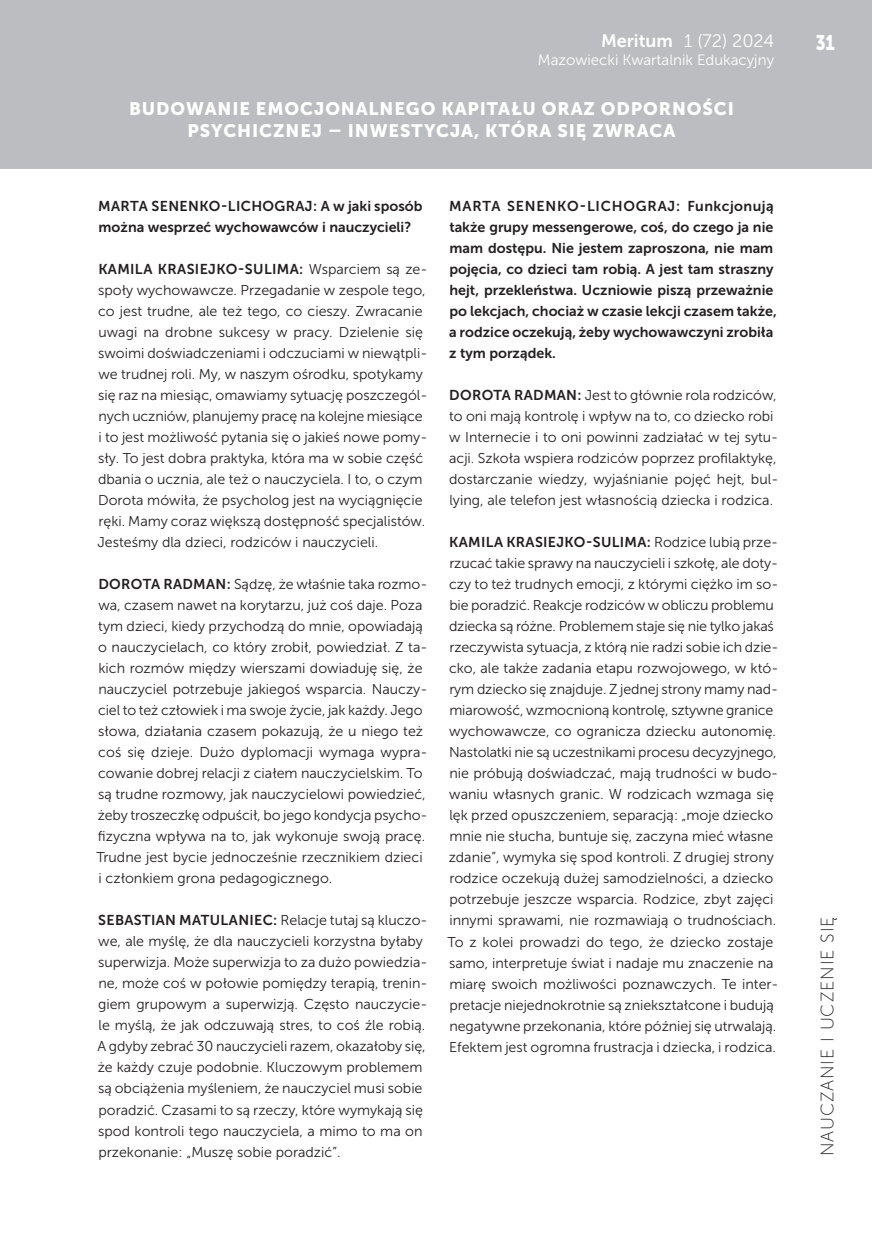
<style>
.page{position:relative;width:872px;height:1234px;background:#fff}
.page>*{position:absolute;margin:0;border:0;box-sizing:border-box;transform-origin:0 0}
.t1{font:21px "Museo Sans 900";color:#fff;scale:.8 1}
.t2{font:18px/21.6px "Museo Sans 900";letter-spacing:.05em;color:#fff;text-align:center}
.t3{font:18px "Museo Sans 100";letter-spacing:.05em;color:#231f20}
.t4{font:18px "Museo Sans 300";color:#fff}
.t5{font:15px "Museo Sans 300";color:#fff}
.t6{font:14.25px/21px "Museo Sans 300";color:#231f20}
.t7{font:14.25px/21px "Museo Sans 700";color:#231f20}
.t8{font:14.25px "Museo Sans 700";letter-spacing:.02em;color:#231f20}
.t9{font:14.25px "Museo Sans 700";letter-spacing:.025em;color:#231f20}
.s1{font-family:"Museo Sans 700"}
.s2{font-family:"Museo Sans 300"}
</style>
<div class="page">
<div style="left:0;top:0;width:872px;height:169px;background:#bcbdc0"></div>
<p class="t4" style="left:601px;top:31px;width:175px"><span class="s1">Meritum</span> 1 (72) 2024</p>
<p class="t5" style="left:538px;top:52px;width:238px">Mazowiecki Kwartalnik Edukacyjny</p>
<p class="t2" style="left:129px;top:98px;width:606px">BUDOWANIE EMOCJONALNEGO KAPITAŁU ORAZ ODPORNOŚCI<br>PSYCHICZNEJ – INWESTYCJA, KTÓRA SIĘ ZWRACA</p>
<p class="t7" style="left:98px;top:195px;width:326px">MARTA SENENKO-LICHOGRAJ: A w jaki sposób można wesprzeć wychowawców i nauczycieli?</p>
<p class="t9" style="left:98px;top:261px;width:331px">KAMILA KRASIEJKO-SULIMA: <span class="s2">Wsparciem są ze-</span></p>
<p class="t6" style="left:97px;top:279px;width:331px">społy wychowawcze. Przegadanie w zespole tego, co jest trudne, ale też tego, co cieszy. Zwracanie uwagi na drobne sukcesy w pracy. Dzielenie się swoimi doświadczeniami i odczuciami w niewątpli&shy;we trudnej roli. My, w naszym ośrodku, spotykamy się raz na miesiąc, omawiamy sytuację poszczegól&shy;nych uczniów, planujemy pracę na kolejne miesiące i to jest możliwość pytania się o jakieś nowe pomy&shy;sły. To jest dobra praktyka, która ma w sobie część dbania o ucznia, ale też o nauczyciela. I to, o czym Dorota mówiła, że psycholog jest na wyciągnięcie ręki. Mamy coraz większą dostępność specjalistów.<br>Jesteśmy dla dzieci, rodziców i nauczycieli.</p>
<p class="t6" style="left:97px;top:573px;width:332px"><span class="s1">DOROTA RADMAN:</span> Sądzę, że właśnie taka rozmo&shy;wa, czasem nawet na korytarzu, już coś daje. Poza tym dzieci, kiedy przychodzą do mnie, opowiadają o nauczycielach, co który zrobił, powiedział. Z ta&shy;kich rozmów między wierszami dowiaduję się, że nauczyciel potrzebuje jakiegoś wsparcia. Nauczy&shy;ciel to też człowiek i ma swoje życie, jak każdy. Jego słowa, działania czasem pokazują, że u niego też coś się dzieje. Dużo dyplomacji wymaga wypra&shy;cowanie dobrej relacji z ciałem nauczycielskim. To są trudne rozmowy, jak nauczycielowi powiedzieć, żeby troszeczkę odpuścił, bo jego kondycja psycho&shy;fizyczna wpływa na to, jak wykonuje swoją pracę.<br>Trudne jest bycie jednocześnie rzecznikiem dzieci i członkiem grona pedagogicznego.</p>
<p class="t6" style="left:97px;top:909px;width:331px"><span class="s1">SEBASTIAN MATULANIEC:</span> Relacje tutaj są kluczo&shy;we, ale myślę, że dla nauczycieli korzystna byłaby superwizja. Może superwizja to za dużo powiedzia&shy;ne, może coś w połowie pomiędzy terapią, trenin&shy;giem grupowym a superwizją. Często nauczycie&shy;le myślą, że jak odczuwają stres, to coś źle robią.<br>A gdyby zebrać 30 nauczycieli razem, okazałoby się, że każdy czuje podobnie. Kluczowym problemem są obciążenia myśleniem, że nauczyciel musi sobie poradzić. Czasami to są rzeczy, które wymykają się spod kontroli tego nauczyciela, a mimo to ma on przekonanie: „Muszę sobie poradzić”.</p>
<p class="t7" style="left:449px;top:195px;width:329px">MARTA SENENKO-LICHOGRAJ: Funkcjonują także grupy messengerowe, coś, do czego ja nie mam dostępu. Nie jestem zaproszona, nie mam pojęcia, co dzieci tam robią. A jest tam straszny hejt, przekleństwa. Uczniowie piszą przeważnie po lekcjach, chociaż w czasie lekcji czasem także, a rodzice oczekują, żeby wychowawczyni zrobiła z tym porządek.</p>
<p class="t6" style="left:449px;top:384px;width:331px"><span class="s1">DOROTA RADMAN:</span> Jest to głównie rola rodziców, to oni mają kontrolę i wpływ na to, co dziecko robi w Internecie i to oni powinni zadziałać w tej sytu&shy;acji. Szkoła wspiera rodziców poprzez profilaktykę, dostarczanie wiedzy, wyjaśnianie pojęć hejt, bul&shy;lying, ale telefon jest własnością dziecka i rodzica.</p>
<p class="t8" style="left:449px;top:534px;width:330px">KAMILA KRASIEJKO-SULIMA: <span class="s2">Rodzice lubią prze-</span></p>
<p class="t6" style="left:447px;top:552px;width:332px">rzucać takie sprawy na nauczycieli i szkołę, ale doty&shy;czy to też trudnych emocji, z którymi ciężko im so&shy;bie poradzić. Reakcje rodziców w obliczu problemu dziecka są różne. Problemem staje się nie tylko jakaś rzeczywista sytuacja, z którą nie radzi sobie ich dzie&shy;cko, ale także zadania etapu rozwojowego, w któ&shy;rym dziecko się znajduje. Z jednej strony mamy nad&shy;miarowość, wzmocnioną kontrolę, sztywne granice wychowawcze, co ogranicza dziecku autonomię.<br>Nastolatki nie są uczestnikami procesu decyzyjnego, nie próbują doświadczać, mają trudności w budo&shy;waniu własnych granic. W rodzicach wzmaga się lęk przed opuszczeniem, separacją: „moje dziecko mnie nie słucha, buntuje się, zaczyna mieć własne zdanie”, wymyka się spod kontroli. Z drugiej strony rodzice oczekują dużej samodzielności, a dziecko potrzebuje jeszcze wsparcia. Rodzice, zbyt zajęci innymi sprawami, nie rozmawiają o trudnościach.<br>To z kolei prowadzi do tego, że dziecko zostaje samo, interpretuje świat i nadaje mu znaczenie na miarę swoich możliwości poznawczych. Te inter&shy;pretacje niejednokrotnie są zniekształcone i budują negatywne przekonania, które później się utrwalają.<br>Efektem jest ogromna frustracja i dziecka, i rodzica.</p>
<h1 class="t1" style="left:815px;top:30px;width:25px">31</h1>
<p class="t3" style="left:817px;top:1156px;width:241px;rotate:-90deg">NAUCZANIE I UCZENIE SIĘ</p>
</div>
